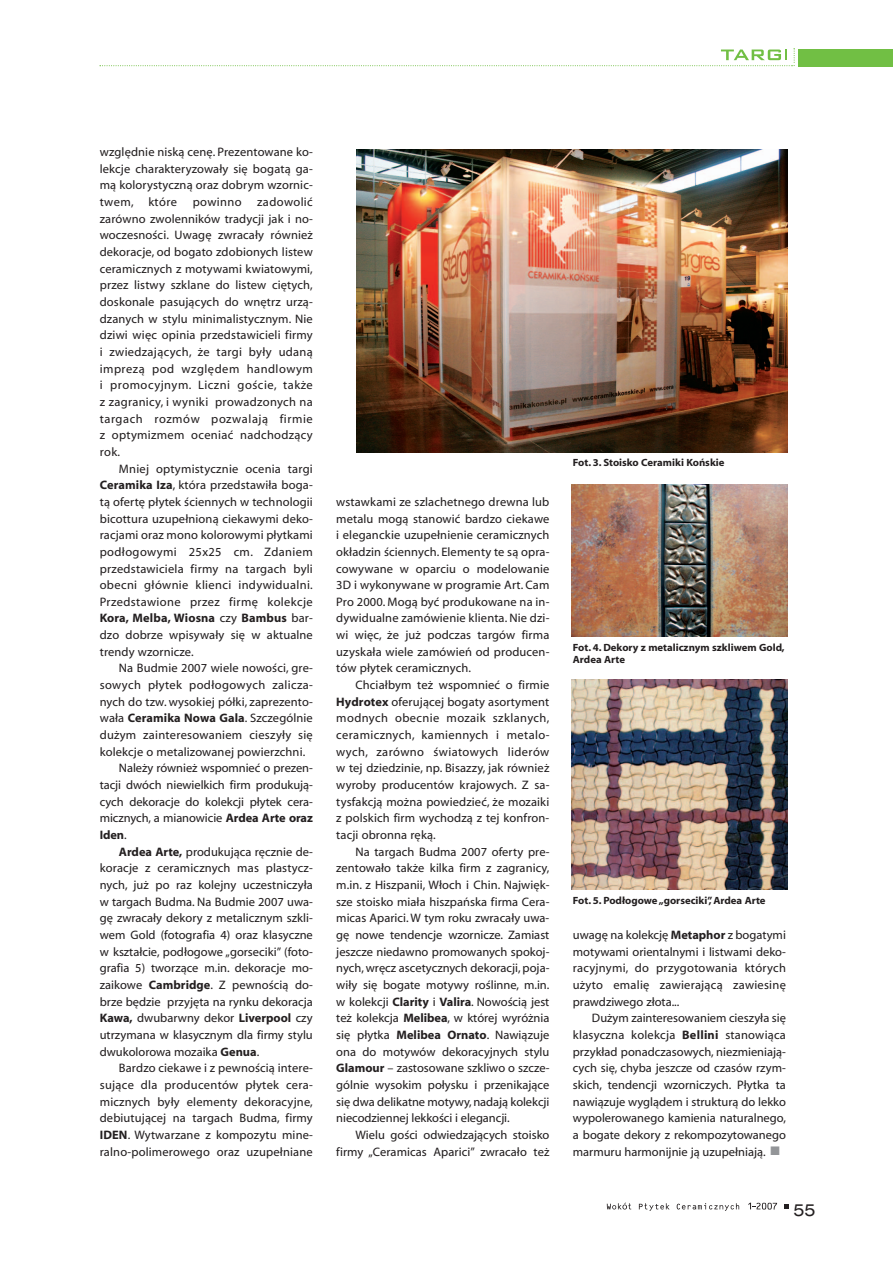
<style>
.page{position:relative;width:893px;height:1262px;background:#fff}
.page>*{position:absolute;margin:0;border:0;box-sizing:border-box;transform-origin:0 0}
.t1{font:expanded 16.5px "Swiss 721 PL";color:#231f20}
.t2{font:12.3px/16.6px "Myriad Web CE";letter-spacing:.01em;color:#231f20;text-align:justify}
.t3{font:12.3px "Myriad Web CE";letter-spacing:.03em;color:#231f20}
.t4{font:12.3px "Myriad Bd Web CE";letter-spacing:.01em;color:#231f20}
.t5{font:10.5px/12px "Myriad Bd Web CE";color:#231f20}
.s1{font-family:"Myriad Bd Web CE"}
.s2{font-family:"Myriad Web CE"}
.s3{color:#939598}
</style>
<div class="page">
<svg style="left:784px;top:1204px;width:4px;height:4px"></svg>
<svg style="left:606px;top:1202px;width:25px;height:7px"></svg>
<svg style="left:639px;top:1203px;width:30px;height:7px"></svg>
<svg style="left:676px;top:1203px;width:63px;height:7px"></svg>
<svg style="left:748px;top:1202px;width:29px;height:7px"></svg>
<div style="left:798px;top:49px;width:94px;height:17px;background:#71bf44"></div>
<svg style="left:100px;top:48px;width:694px;height:18px"></svg>
<img style="left:356px;top:149px;width:431px;height:303px">
<img style="left:572px;top:680px;width:215px;height:209px">
<img style="left:571px;top:484px;width:216px;height:152px">
<p class="t2" style="left:100px;top:145px;width:214px">względnie niską cenę. Prezentowane ko&shy;lekcje charakteryzowały się bogatą ga&shy;mą kolorystyczną oraz dobrym wzornic&shy;twem, które</p>
<p class="t2" style="left:100px;top:195px;width:215px;text-indent:157px">zadowolić zarówno zwolenników tradycji jak i no&shy;woczesności. Uwagę zwracały również dekoracje, od bogato zdobionych listew ceramicznych z motywami kwiatowymi, przez listwy szklane do listew ciętych, doskonale pasujących do wnętrz urzą&shy;dzanych w stylu minimalistycznym. Nie dziwi więc opinia przedstawicieli firmy i zwiedzających, że targi były udaną imprezą pod względem handlowym i promocyjnym. Liczni goście, także z zagranicy, i wyniki prowadzonych na targach rozmów pozwalają firmie z optymizmem oceniać nadchodzący rok.</p>
<p class="t2" style="left:100px;top:461px;width:215px;text-indent:19px">Mniej optymistycznie ocenia targi <span class="s1">Ceramika Iza</span>, która przedstawiła boga&shy;tą ofertę płytek ściennych w technologii bicottura uzupełnioną ciekawymi deko&shy;racjami oraz mono kolorowymi płytkami podłogowymi 25x25 cm. Zdaniem przedstawiciela firmy na targach byli obecni głównie klienci indywidualni.<br>Przedstawione przez firmę kolekcje</p>
<p class="t4" style="left:100px;top:613px;width:214px">Kora, Melba, Wiosna <span class="s2">czy</span> Bambus <span class="s2">bar-</span></p>
<p class="t2" style="left:100px;top:627px;width:214px">dzo dobrze wpisywały się w aktualne trendy wzornicze.</p>
<p class="t2" style="left:119px;top:661px;width:195px">Na Budmie 2007 wiele nowości, gre-</p>
<p class="t3" style="left:100px;top:680px;width:215px">sowych płytek podłogowych zalicza-</p>
<p class="t2" style="left:100px;top:694px;width:215px">nych do tzw. wysokiej półki, zaprezento-</p>
<p class="t2" style="left:100px;top:711px;width:215px">wała <span class="s1">Ceramika Nowa Gala</span>. Szczególnie</p>
<p class="t2" style="left:100px;top:727px;width:215px">dużym zainteresowaniem cieszyły się</p>
<p class="t2" style="left:100px;top:744px;width:207px">kolekcje o metalizowanej powierzchni.</p>
<p class="t2" style="left:119px;top:761px;width:195px">Należy również wspomnieć o prezen-</p>
<p class="t2" style="left:100px;top:777px;width:215px">tacji dwóch niewielkich firm produkują-</p>
<p class="t2" style="left:100px;top:794px;width:214px">cych dekoracje do kolekcji płytek cera-</p>
<p class="t2" style="left:100px;top:811px;width:215px">micznych, a mianowicie <span class="s1">Ardea Arte oraz</span></p>
<p class="t4" style="left:100px;top:830px;width:28px">Iden<span class="s2">.</span></p>
<p class="t2" style="left:100px;top:844px;width:215px;text-indent:19px"><span class="s1">Ardea Arte,</span> produkująca ręcznie de&shy;koracje z ceramicznych mas plastycz&shy;nych, już po raz kolejny uczestniczyła w targach Budma. Na Budmie 2007 uwa&shy;gę zwracały dekory z metalicznym szkli&shy;wem Gold (fotografia 4) oraz klasyczne w kształcie, podłogowe „gorseciki” (foto&shy;grafia 5) tworzące m.in. dekoracje mo&shy;zaikowe <span class="s1">Cambridge</span>. Z pewnością do&shy;brze będzie przyjęta na rynku dekoracja <span class="s1">Kawa,</span> dwubarwny dekor <span class="s1">Liverpool</span> czy utrzymana w klasycznym dla firmy stylu dwukolorowa mozaika <span class="s1">Genua</span>.</p>
<p class="t2" style="left:100px;top:1060px;width:215px;text-indent:19px">Bardzo ciekawe i z pewnością intere&shy;sujące dla producentów płytek cera&shy;micznych były elementy dekoracyjne, debiutującej na targach Budma, firmy <span class="s1">IDEN</span>. Wytwarzane z kompozytu mine&shy;ralno-polimerowego oraz uzupełniane</p>
<p class="t3" style="left:193px;top:197px;width:50px">powinno</p>
<p class="t2" style="left:336px;top:494px;width:215px">wstawkami ze szlachetnego drewna lub metalu mogą stanowić bardzo ciekawe i eleganckie uzupełnienie ceramicznych okładzin ściennych. Elementy te są opra&shy;cowywane w oparciu o modelowanie 3D i wykonywane w programie Art. Cam Pro 2000. Mogą być produkowane na in&shy;dywidualne zamówienie klienta. Nie dzi&shy;wi więc, że już podczas targów firma uzyskała wiele zamówień od producen&shy;tów płytek ceramicznych.</p>
<p class="t2" style="left:336px;top:677px;width:215px;text-indent:19px">Chciałbym też wspomnieć o firmie <span class="s1">Hydrotex</span> oferującej bogaty asortyment modnych obecnie mozaik szklanych, ceramicznych, kamiennych i metalo&shy;wych, zarówno światowych liderów w tej dziedzinie, np. Bisazzy, jak również wyroby producentów krajowych. Z sa&shy;tysfakcją można powiedzieć, że mozaiki z polskich firm wychodzą z tej konfron&shy;tacji obronna ręką.</p>
<p class="t2" style="left:336px;top:844px;width:215px;text-indent:19px">Na targach Budma 2007 oferty pre&shy;zentowało także kilka firm z zagranicy, m.in. z Hiszpanii, Włoch i Chin. Najwięk&shy;sze stoisko miała hiszpańska firma Cera&shy;micas Aparici. W tym roku zwracały uwa&shy;gę nowe tendencje wzornicze. Zamiast jeszcze niedawno promowanych spokoj&shy;nych, wręcz ascetycznych dekoracji, poja&shy;wiły się bogate motywy roślinne, m.in. w kolekcji <span class="s1">Clarity</span> i <span class="s1">Valira</span>. Nowością jest też kolekcja <span class="s1">Melibea</span>, w której wyróżnia się płytka <span class="s1">Melibea Ornato</span>. Nawiązuje ona do motywów dekoracyjnych stylu <span class="s1">Glamour</span> – zastosowane szkliwo o szcze&shy;gólnie wysokim połysku i przenikające się dwa delikatne motywy, nadają kolekcji niecodziennej lekkości i elegancji.</p>
<p class="t2" style="left:336px;top:1127px;width:215px;text-align:right">Wielu gości odwiedzających stoisko firmy „Ceramicas Aparici” zwracało też</p>
<p class="t5" style="left:573px;top:458px;width:153px">Fot. 3. Stoisko Ceramiki Końskie</p>
<p class="t5" style="left:573px;top:642px;width:213px">Fot. 4. Dekory z metalicznym szkliwem Gold,<br>Ardea Arte</p>
<p class="t5" style="left:573px;top:895px;width:194px">Fot. 5. Podłogowe „gorseciki”, Ardea Arte</p>
<p class="t2" style="left:573px;top:927px;width:214px">uwagę na kolekcję <span class="s1">Metaphor</span> z bogatymi motywami orientalnymi i listwami deko&shy;racyjnymi, do przygotowania których użyto emalię zawierającą zawiesinę prawdziwego złota...</p>
<p class="t2" style="left:573px;top:1010px;width:215px;text-indent:19px">Dużym zainteresowaniem cieszyła się klasyczna kolekcja <span class="s1">Bellini</span> stanowiąca przykład ponadczasowych, niezmieniają&shy;cych się, chyba jeszcze od czasów rzym&shy;skich, tendencji wzorniczych. Płytka ta nawiązuje wyglądem i strukturą do lekko wypolerowanego kamienia naturalnego, a bogate dekory z rekompozytowanego marmuru harmonijnie ją uzupełniają. <span class="s3">■</span></p>
<h1 class="t1" style="left:793px;top:1204px;width:24px">55</h1>
</div>
